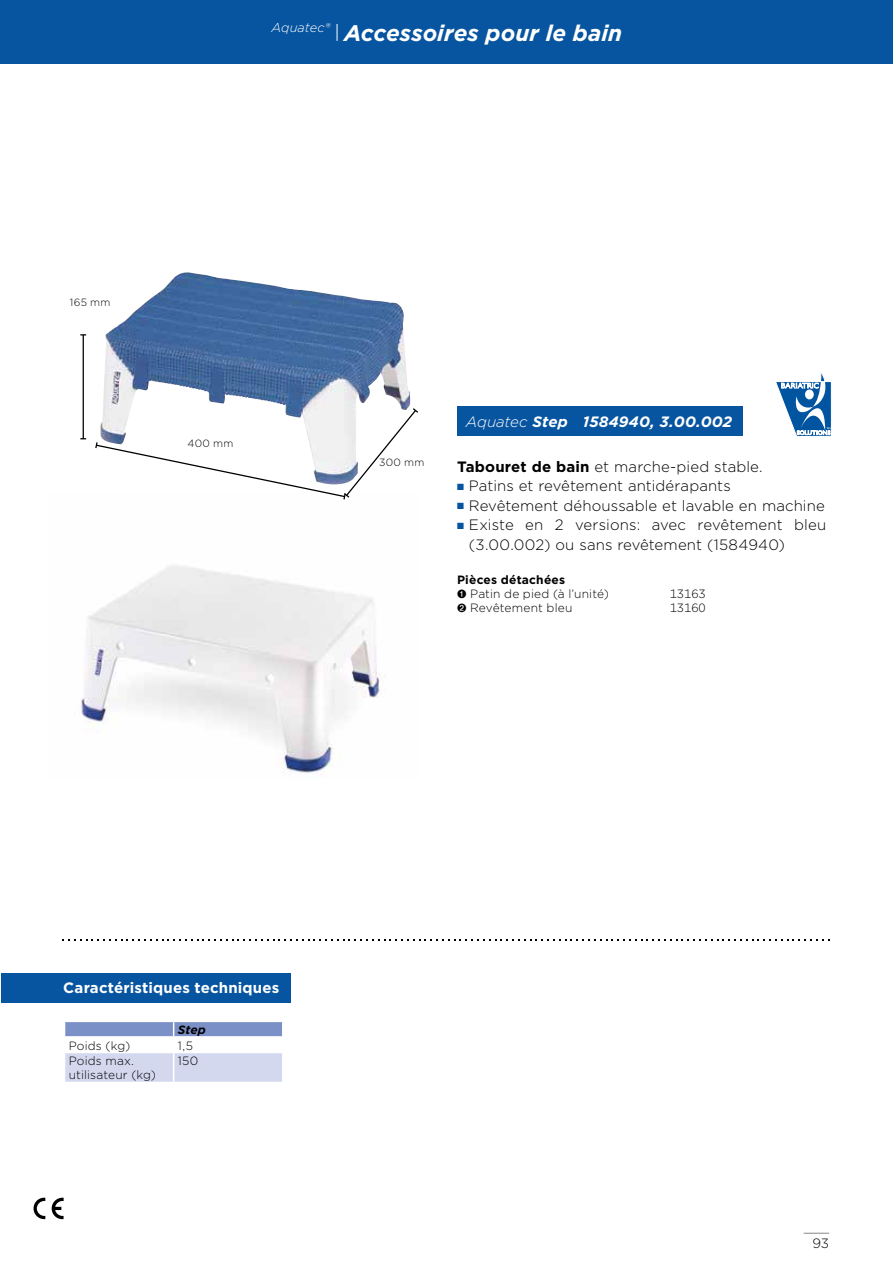
<style>
.page{position:relative;width:893px;height:1263px;background:#fff}
.page>*{position:absolute;margin:0;border:0;box-sizing:border-box;transform-origin:0 0}
.t1{font:italic 700 22.5px "Gotham";color:#fff}
.t2{font:300 15px/19.5px "Gotham";letter-spacing:.005em;color:#000}
.t3{font:italic 700 15px "Gotham";letter-spacing:.015em;color:#fff}
.t4{font:700 15px "Gotham";letter-spacing:.01em;color:#fff}
.t5{font:300 13.5px "Gotham";color:#000}
.t6{font:300 12px/14.4px "Gotham";letter-spacing:.01em;color:#000}
.t7{font:italic 700 12px "Gotham";color:#000}
.t8{font:300 10.5px "Gotham";letter-spacing:.02em;color:#000}
.s1{font-weight:300}
.s2{font-weight:700}
.s3{color:#0755a0}
</style>
<div class="page">
<div style="left:0;top:0;width:893px;height:64px;background:#0755a0"></div>
<svg style="left:62px;top:940px;width:767px;height:1px"></svg>
<div style="left:1px;top:973px;width:290px;height:29px;background:#0755a0"></div>
<div style="left:457px;top:406px;width:286px;height:30px;background:#0755a0"></div>
<img style="left:81px;top:565px;width:299px;height:208px">
<svg style="left:337px;top:24px;width:1px;height:17px"></svg>
<svg style="left:52px;top:1198px;width:12px;height:21px"></svg>
<svg style="left:34px;top:1198px;width:11px;height:21px"></svg>
<svg style="left:776px;top:372px;width:56px;height:65px"></svg>
<svg style="left:804px;top:1233px;width:25px;height:1px"></svg>
<img style="left:103px;top:276px;width:174px;height:131px">
<hr style="left:83px;top:335px;width:1px;height:104px;background:#000">
<svg style="left:95px;top:407px;width:323px;height:93px"></svg>
<svg style="left:65px;top:1021px;width:218px;height:61px"></svg>
<hr style="left:282px;top:1053px;width:2px;height:29px;background:#fff">
<h1 class="t1" style="left:271px;top:18px;width:352px"><sup>Aquatec®</sup> Accessoires pour le bain</h1>
<p class="t8" style="left:70px;top:296px;width:42px">165 mm</p>
<p class="t8" style="left:187px;top:437px;width:47px">400 mm</p>
<p class="t8" style="left:379px;top:456px;width:47px">300 mm</p>
<p class="t3" style="left:466px;top:411px;width:268px"><span class="s1">Aquatec</span> Step 1584940, 3.00.002</p>
<p class="t2" style="left:457px;top:456px;width:307px"><span class="s2">Tabouret de bain</span> et marche-pied stable.</p>
<p class="t2" style="left:457px;top:476px;width:275px"><span class="s3">■</span> Patins et revêtement antidérapants</p>
<p class="t2" style="left:457px;top:495px;width:369px"><span class="s3">■</span> Revêtement déhoussable et lavable en machine</p>
<p class="t2" style="left:469px;top:515px;width:359px;text-indent:-12px"><span class="s3">■</span> Existe en 2 versions: avec revêtement bleu (3.00.002) ou sans revêtement (1584940)</p>
<p class="t6" style="left:457px;top:572px;width:153px"><span class="s2">Pièces détachées<br></span>➊ Patin de pied (à l’unité)</p>
<p class="t6" style="left:670px;top:586px;width:37px">13163</p>
<p class="t6" style="left:457px;top:600px;width:117px">➋ Revêtement bleu</p>
<p class="t6" style="left:670px;top:600px;width:37px">13160</p>
<p class="t4" style="left:63px;top:978px;width:218px">Caractéristiques techniques</p>
<p class="t7" style="left:178px;top:1022px;width:30px">Step</p>
<p class="t6" style="left:69px;top:1038px;width:63px">Poids (kg)</p>
<p class="t6" style="left:178px;top:1038px;width:17px">1,5</p>
<p class="t6" style="left:69px;top:1053px;width:89px">Poids max. utilisateur (kg)</p>
<p class="t6" style="left:178px;top:1053px;width:22px">150</p>
<p class="t5" style="left:812px;top:1234px;width:18px">93</p>
</div>
